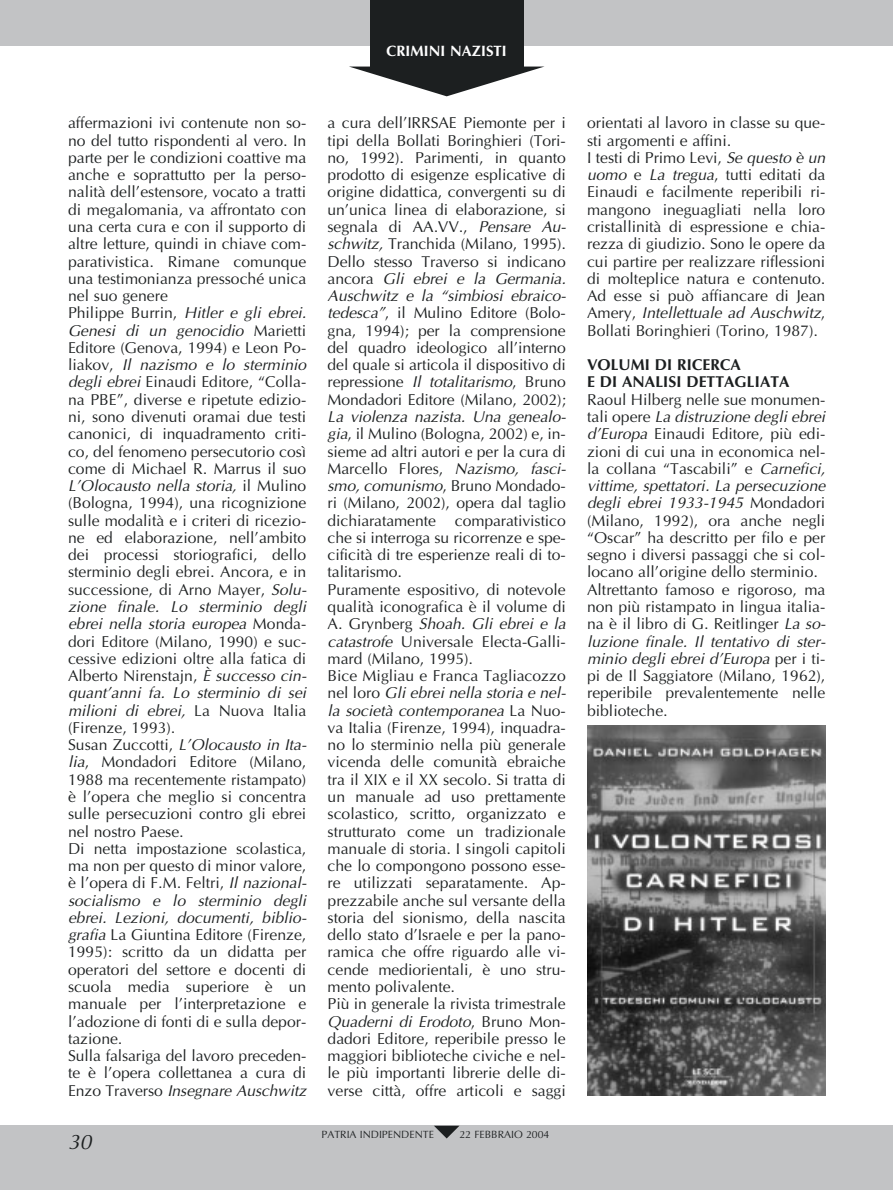
<style>
.page{position:relative;width:893px;height:1190px;background:#fff}
.page>*{position:absolute;margin:0;border:0;box-sizing:border-box;transform-origin:0 0}
.t1{font:italic 21px "Optima";color:#1c1f20}
.t2{font:15.75px/17.2px "Optima";color:#1c1f20}
.t3{font:700 15.75px/17.2px "Optima";color:#1c1f20}
.t4{font:700 15px "Optima";color:#fff}
.t5{font:10.5px "Optima";color:#1c1f20}
.s1{font-style:italic}
</style>
<div class="page">
<div style="left:0;top:0;width:892px;height:45px;background:#c2c3c5"></div>
<div style="left:0;top:1125px;width:892px;height:65px;background:#c2c3c5"></div>
<div style="left:370px;top:0;width:153px;height:67px;background:#1c1f20"></div>
<svg style="left:350px;top:67px;width:193px;height:29px"></svg>
<svg style="left:434px;top:1125px;width:25px;height:13px"></svg>
<img style="left:587px;top:726px;width:238px;height:370px">
<p class="t4" style="left:386px;top:44px;width:122px">CRIMINI NAZISTI</p>
<p class="t2" style="left:68px;top:116px;width:240px">affermazioni ivi contenute non so&shy;no del tutto rispondenti al vero. In parte per le condizioni coattive ma anche e soprattutto per la perso&shy;nalità dell’estensore, vocato a tratti di megalomania, va affrontato con una certa cura e con il supporto di altre letture, quindi in chiave com&shy;parativistica. Rimane comunque una testimonianza pressoché unica nel suo genere<br>Philippe Burrin, <span class="s1">Hitler e gli ebrei.<br>Genesi di un genocidio</span> Marietti Editore (Genova, 1994) e Leon Po&shy;liakov, <span class="s1">Il nazismo e lo sterminio degli ebrei</span> Einaudi Editore, “Colla&shy;na PBE”, diverse e ripetute edizio&shy;ni, sono divenuti oramai due testi canonici, di inquadramento criti&shy;co, del fenomeno persecutorio così come di Michael R. Marrus il suo <span class="s1">L’Olocausto nella storia,</span> il Mulino (Bologna, 1994), una ricognizione sulle modalità e i criteri di ricezio&shy;ne ed elaborazione, nell’ambito dei processi storiografici, dello sterminio degli ebrei. Ancora, e in successione, di Arno Mayer, <span class="s1">Solu&shy;zione finale. Lo sterminio degli ebrei nella storia europea</span> Monda&shy;dori Editore (Milano, 1990) e suc&shy;cessive edizioni oltre alla fatica di Alberto Nirenstajn, <span class="s1">È successo cin&shy;quant’anni fa. Lo sterminio di sei milioni di ebrei,</span> La Nuova Italia (Firenze, 1993).<br>Susan Zuccotti, <span class="s1">L’Olocausto in Ita&shy;lia</span>, Mondadori Editore (Milano, 1988 ma recentemente ristampato) è l’opera che meglio si concentra sulle persecuzioni contro gli ebrei nel nostro Paese.<br>Di netta impostazione scolastica, ma non per questo di minor valore, è l’opera di F.M. Feltri, <span class="s1">Il nazional&shy;socialismo e lo sterminio degli ebrei. Lezioni, documenti, biblio&shy;grafia</span> La Giuntina Editore (Firenze, 1995): scritto da un didatta per operatori del settore e docenti di scuola media superiore è un manuale per l’interpretazione e l’adozione di fonti di e sulla depor&shy;tazione.<br>Sulla falsariga del lavoro preceden&shy;te è l’opera collettanea a cura di Enzo Traverso <span class="s1">Insegnare Auschwitz</span></p>
<p class="t2" style="left:327px;top:116px;width:240px;text-align:justify">a cura dell’IRRSAE Piemonte per i tipi della Bollati Boringhieri (Tori&shy;no, 1992). Parimenti, in quanto prodotto di esigenze esplicative di origine didattica, convergenti su di un’unica linea di elaborazione, si segnala di AA.VV., <span class="s1">Pensare Au&shy;schwitz,</span> Tranchida (Milano, 1995).<br>Dello stesso Traverso si indicano ancora <span class="s1">Gli ebrei e la Germania.<br>Auschwitz e la “simbiosi ebraico&shy;tedesca”</span>, il Mulino Editore (Bolo&shy;gna, 1994); per la comprensione del quadro ideologico all’interno del quale si articola il dispositivo di repressione <span class="s1">Il totalitarismo</span>, Bruno Mondadori Editore (Milano, 2002);</p>
<p class="t2" style="left:327px;top:409px;width:240px"><span class="s1">La violenza nazista. Una genealo&shy;gia</span>, il Mulino (Bologna, 2002) e, in&shy;sieme ad altri autori e per la cura di Marcello Flores, <span class="s1">Nazismo, fasci&shy;smo, comunismo</span>, Bruno Mondado&shy;ri (Milano, 2002), opera dal taglio dichiaratamente comparativistico che si interroga su ricorrenze e spe&shy;cificità di tre esperienze reali di to&shy;talitarismo.<br>Puramente espositivo, di notevole qualità iconografica è il volume di A. Grynberg <span class="s1">Shoah. Gli ebrei e la catastrofe</span> Universale Electa-Galli&shy;mard (Milano, 1995).<br>Bice Migliau e Franca Tagliacozzo nel loro <span class="s1">Gli ebrei nella storia e nel&shy;la società contemporanea</span> La Nuo&shy;va Italia (Firenze, 1994), inquadra&shy;no lo sterminio nella più generale vicenda delle comunità ebraiche tra il XIX e il XX secolo. Si tratta di un manuale ad uso prettamente scolastico, scritto, organizzato e strutturato come un tradizionale manuale di storia. I singoli capitoli che lo compongono possono esse&shy;re utilizzati separatamente. Ap&shy;prezzabile anche sul versante della storia del sionismo, della nascita dello stato d’Israele e per la pano&shy;ramica che offre riguardo alle vi&shy;cende mediorientali, è uno stru&shy;mento polivalente.<br>Più in generale la rivista trimestrale <span class="s1">Quaderni di Erodoto</span>, Bruno Mon&shy;dadori Editore, reperibile presso le maggiori biblioteche civiche e nel&shy;le più importanti librerie delle di&shy;verse città, offre articoli e saggi</p>
<h1 class="t1" style="left:68px;top:1132px;width:25px">30</h1>
<p class="t5" style="left:321px;top:1130px;width:114px">PATRIA INDIPENDENTE</p>
<p class="t5" style="left:459px;top:1130px;width:91px">22 FEBBRAIO 2004</p>
<p class="t2" style="left:587px;top:116px;width:240px">orientati al lavoro in classe su que&shy;sti argomenti e affini.<br>I testi di Primo Levi, <span class="s1">Se questo è un uomo</span> e <span class="s1">La tregua</span>, tutti editati da Einaudi e facilmente reperibili ri&shy;mangono ineguagliati nella loro cristallinità di espressione e chia&shy;rezza di giudizio. Sono le opere da cui partire per realizzare riflessioni di molteplice natura e contenuto.<br>Ad esse si può affiancare di Jean Amery, <span class="s1">Intellettuale ad Auschwitz</span>, Bollati Boringhieri (Torino, 1987).</p>
<p class="t3" style="left:587px;top:358px;width:204px">VOLUMI DI RICERCA<br>E DI ANALISI DETTAGLIATA</p>
<p class="t2" style="left:587px;top:392px;width:240px">Raoul Hilberg nelle sue monumen&shy;tali opere <span class="s1">La distruzione degli ebrei d’Europa</span> Einaudi Editore, più edi&shy;zioni di cui una in economica nel&shy;la collana “Tascabili” e <span class="s1">Carnefici, vittime, spettatori. La persecuzione degli ebrei 1933-1945</span> Mondadori (Milano, 1992), ora anche negli “Oscar” ha descritto per filo e per segno i diversi passaggi che si col&shy;locano all’origine dello sterminio.<br>Altrettanto famoso e rigoroso, ma non più ristampato in lingua italia&shy;na è il libro di G. Reitlinger <span class="s1">La so&shy;luzione finale. Il tentativo di ster&shy;minio degli ebrei d’Europa</span> per i ti&shy;pi de Il Saggiatore (Milano, 1962), reperibile prevalentemente nelle biblioteche.</p>
</div>
